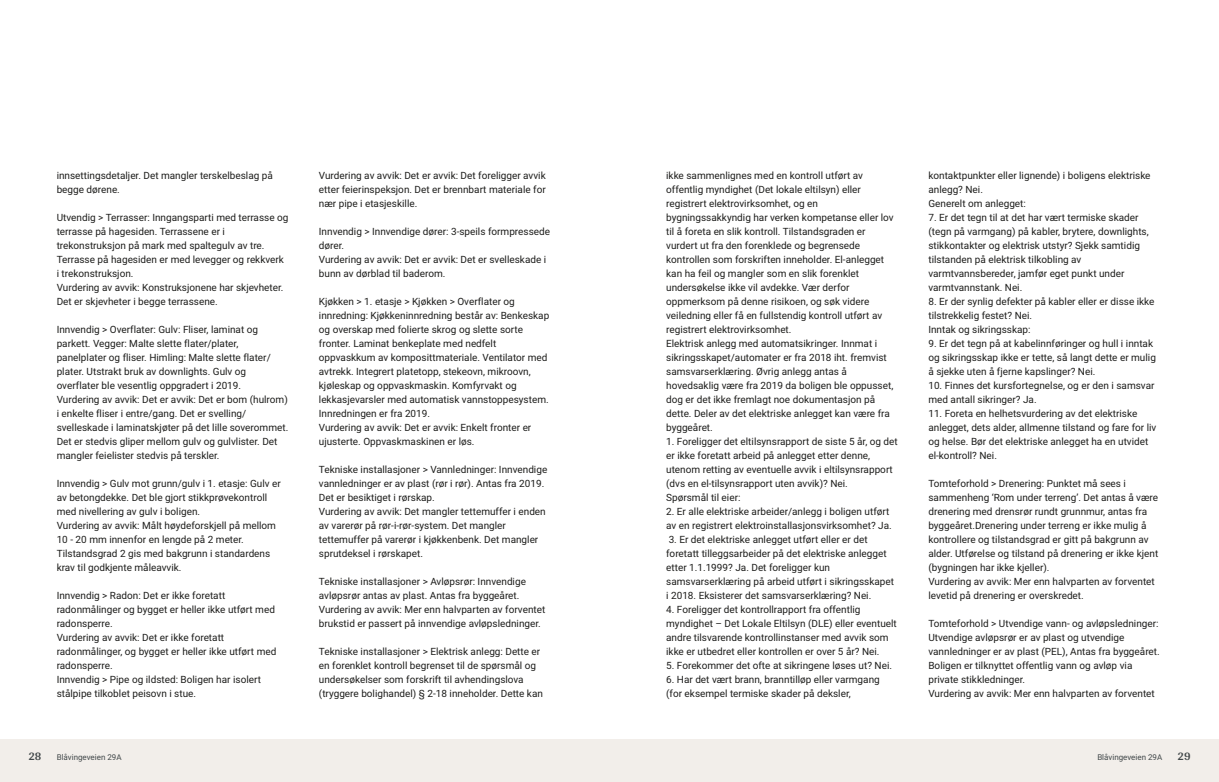
<style>
.page{position:relative;width:1219px;height:782px;background:#fff}
.page>*{position:absolute;margin:0;border:0;box-sizing:border-box;transform-origin:0 0}
.t1{font:700 12px "Arya";color:#414749}
.t2{font:10px/14px "Roboto Vitec";color:#1d1d1b}
.t3{font:8px "Roboto Vitec";color:#414749}
</style>
<div class="page">
<div style="left:0;top:739px;width:612px;height:42px;background:#f2eeea"></div>
<div style="left:607px;top:739px;width:612px;height:42px;background:#f2eeea"></div>
<p class="t2" style="left:57px;top:167px;width:218px">innsettingsdetaljer. Det mangler terskelbeslag på begge dørene.</p>
<p class="t2" style="left:57px;top:209px;width:233px">Utvendig &gt; Terrasser: Inngangsparti med terrasse og terrasse på hagesiden. Terrassene er i trekonstruksjon på mark med spaltegulv av tre.<br>Terrasse på hagesiden er med levegger og rekkverk i trekonstruksjon.<br>Vurdering av avvik: Konstruksjonene har skjevheter.<br>Det er skjevheter i begge terrassene.</p>
<p class="t2" style="left:57px;top:321px;width:233px">Innvendig &gt; Overflater: Gulv: Fliser, laminat og parkett. Vegger: Malte slette flater/plater, panelplater og fliser. Himling: Malte slette flater/ plater. Utstrakt bruk av downlights. Gulv og overflater ble vesentlig oppgradert i 2019.<br>Vurdering av avvik: Det er avvik: Det er bom (hulrom) i enkelte fliser i entre/gang. Det er svelling/ svelleskade i laminatskjøter på det lille soverommet.<br>Det er stedvis gliper mellom gulv og gulvlister. Det mangler feielister stedvis på terskler.</p>
<p class="t2" style="left:57px;top:475px;width:226px">Innvendig &gt; Gulv mot grunn/gulv i 1. etasje: Gulv er av betongdekke. Det ble gjort stikkprøvekontroll med nivellering av gulv i boligen.<br>Vurdering av avvik: Målt høydeforskjell på mellom 10 ‑ 20 mm innenfor en lengde på 2 meter.<br>Tilstandsgrad 2 gis med bakgrunn i standardens krav til godkjente måleavvik.</p>
<p class="t2" style="left:57px;top:587px;width:221px">Innvendig &gt; Radon: Det er ikke foretatt radonmålinger og bygget er heller ikke utført med radonsperre.<br>Vurdering av avvik: Det er ikke foretatt radonmålinger, og bygget er heller ikke utført med radonsperre.<br>Innvendig &gt; Pipe og ildsted: Boligen har isolert stålpipe tilkoblet peisovn i stue.</p>
<p class="t1" style="left:28px;top:749px;width:15px">28</p>
<p class="t3" style="left:57px;top:751px;width:66px">Blåvingeveien 29A</p>
<p class="t2" style="left:319px;top:167px;width:228px;text-align:justify">Vurdering av avvik: Det er avvik: Det foreligger avvik etter feierinspeksjon. Det er brennbart materiale for nær pipe i etasjeskille.</p>
<p class="t2" style="left:319px;top:223px;width:233px">Innvendig &gt; Innvendige dører: 3‑speils formpressede dører.<br>Vurdering av avvik: Det er avvik: Det er svelleskade i bunn av dørblad til baderom.</p>
<p class="t2" style="left:319px;top:293px;width:232px">Kjøkken &gt; 1. etasje &gt; Kjøkken &gt; Overflater og innredning: Kjøkkeninnredning består av: Benkeskap og overskap med folierte skrog og slette sorte fronter. Laminat benkeplate med nedfelt oppvaskkum av komposittmateriale. Ventilator med avtrekk. Integrert platetopp, stekeovn, mikroovn, kjøleskap og oppvaskmaskin. Komfyrvakt og lekkasjevarsler med automatisk vannstoppesystem.<br>Innredningen er fra 2019.<br>Vurdering av avvik: Det er avvik: Enkelt fronter er ujusterte. Oppvaskmaskinen er løs.</p>
<p class="t2" style="left:319px;top:461px;width:230px">Tekniske installasjoner &gt; Vannledninger: Innvendige vannledninger er av plast (rør i rør). Antas fra 2019.<br>Det er besiktiget i rørskap.<br>Vurdering av avvik: Det mangler tettemuffer i enden av varerør på rør‑i‑rør‑system. Det mangler tettemuffer på varerør i kjøkkenbenk. Det mangler sprutdeksel i rørskapet.</p>
<p class="t2" style="left:319px;top:573px;width:228px">Tekniske installasjoner &gt; Avløpsrør: Innvendige avløpsrør antas av plast. Antas fra byggeåret.<br>Vurdering av avvik: Mer enn halvparten av forventet brukstid er passert på innvendige avløpsledninger.</p>
<p class="t2" style="left:319px;top:643px;width:226px">Tekniske installasjoner &gt; Elektrisk anlegg: Dette er en forenklet kontroll begrenset til de spørsmål og undersøkelser som forskrift til avhendingslova (tryggere bolighandel) § 2‑18 inneholder. Dette kan</p>
<p class="t2" style="left:666px;top:167px;width:229px">ikke sammenlignes med en kontroll utført av offentlig myndighet (Det lokale eltilsyn) eller registrert elektrovirksomhet, og en bygningssakkyndig har verken kompetanse eller lov til å foreta en slik kontroll. Tilstandsgraden er vurdert ut fra den forenklede og begrensede kontrollen som forskriften inneholder. El‑anlegget kan ha feil og mangler som en slik forenklet undersøkelse ikke vil avdekke. Vær derfor oppmerksom på denne risikoen, og søk videre veiledning eller få en fullstendig kontroll utført av registrert elektrovirksomhet.<br>Elektrisk anlegg med automatsikringer. Innmat i sikringsskapet/automater er fra 2018 iht. fremvist samsvarserklæring. Øvrig anlegg antas å hovedsaklig være fra 2019 da boligen ble oppusset, dog er det ikke fremlagt noe dokumentasjon på dette. Deler av det elektriske anlegget kan være fra byggeåret.</p>
<p class="t2" style="left:666px;top:433px;width:233px">1. Foreligger det eltilsynsrapport de siste 5 år, og det er ikke foretatt arbeid på anlegget etter denne, utenom retting av eventuelle avvik i eltilsynsrapport (dvs en el‑tilsynsrapport uten avvik)? Nei.<br>Spørsmål til eier:</p>
<p class="t2" style="left:666px;top:503px;width:227px">2. Er alle elektriske arbeider/anlegg i boligen utført av en registrert elektroinstallasjonsvirksomhet? Ja.</p>
<p class="t2" style="left:666px;top:531px;width:229px">3. Er det elektriske anlegget utført eller er det foretatt tilleggsarbeider på det elektriske anlegget etter 1.1.1999? Ja. Det foreligger kun samsvarserklæring på arbeid utført i sikringsskapet i 2018. Eksisterer det samsvarserklæring? Nei.</p>
<p class="t2" style="left:666px;top:601px;width:232px">4. Foreligger det kontrollrapport fra offentlig myndighet – Det Lokale Eltilsyn (DLE) eller eventuelt andre tilsvarende kontrollinstanser med avvik som ikke er utbedret eller kontrollen er over 5 år? Nei.</p>
<p class="t2" style="left:666px;top:657px;width:227px">5. Forekommer det ofte at sikringene løses ut? Nei.</p>
<p class="t2" style="left:666px;top:671px;width:215px">6. Har det vært brann, branntilløp eller varmgang (for eksempel termiske skader på deksler,</p>
<p class="t2" style="left:928px;top:167px;width:224px">kontaktpunkter eller lignende) i boligens elektriske anlegg? Nei.<br>Generelt om anlegget:</p>
<p class="t2" style="left:928px;top:209px;width:222px">7. Er det tegn til at det har vært termiske skader (tegn på varmgang) på kabler, brytere, downlights, stikkontakter og elektrisk utstyr? Sjekk samtidig tilstanden på elektrisk tilkobling av varmtvannsbereder, jamfør eget punkt under varmtvannstank. Nei.</p>
<p class="t2" style="left:928px;top:293px;width:228px">8. Er der synlig defekter på kabler eller er disse ikke tilstrekkelig festet? Nei.<br>Inntak og sikringsskap:</p>
<p class="t2" style="left:928px;top:335px;width:229px">9. Er det tegn på at kabelinnføringer og hull i inntak og sikringsskap ikke er tette, så langt dette er mulig å sjekke uten å fjerne kapslinger? Nei.</p>
<p class="t2" style="left:928px;top:377px;width:228px">10. Finnes det kursfortegnelse, og er den i samsvar med antall sikringer? Ja.</p>
<p class="t2" style="left:928px;top:405px;width:230px">11. Foreta en helhetsvurdering av det elektriske anlegget, dets alder, allmenne tilstand og fare for liv og helse. Bør det elektriske anlegget ha en utvidet el‑kontroll? Nei.</p>
<p class="t2" style="left:928px;top:475px;width:231px">Tomteforhold &gt; Drenering: Punktet må sees i sammenheng ‘Rom under terreng’. Det antas å være drenering med drensrør rundt grunnmur, antas fra byggeåret.Drenering under terreng er ikke mulig å kontrollere og tilstandsgrad er gitt på bakgrunn av alder. Utførelse og tilstand på drenering er ikke kjent (bygningen har ikke kjeller).<br>Vurdering av avvik: Mer enn halvparten av forventet levetid på drenering er overskredet.</p>
<p class="t2" style="left:928px;top:615px;width:233px">Tomteforhold &gt; Utvendige vann‑ og avløpsledninger:<br>Utvendige avløpsrør er av plast og utvendige vannledninger er av plast (PEL), Antas fra byggeåret.<br>Boligen er tilknyttet offentlig vann og avløp via private stikkledninger.<br>Vurdering av avvik: Mer enn halvparten av forventet</p>
<p class="t3" style="left:1097px;top:751px;width:66px">Blåvingeveien 29A</p>
<p class="t1" style="left:1177px;top:749px;width:15px">29</p>
</div>
